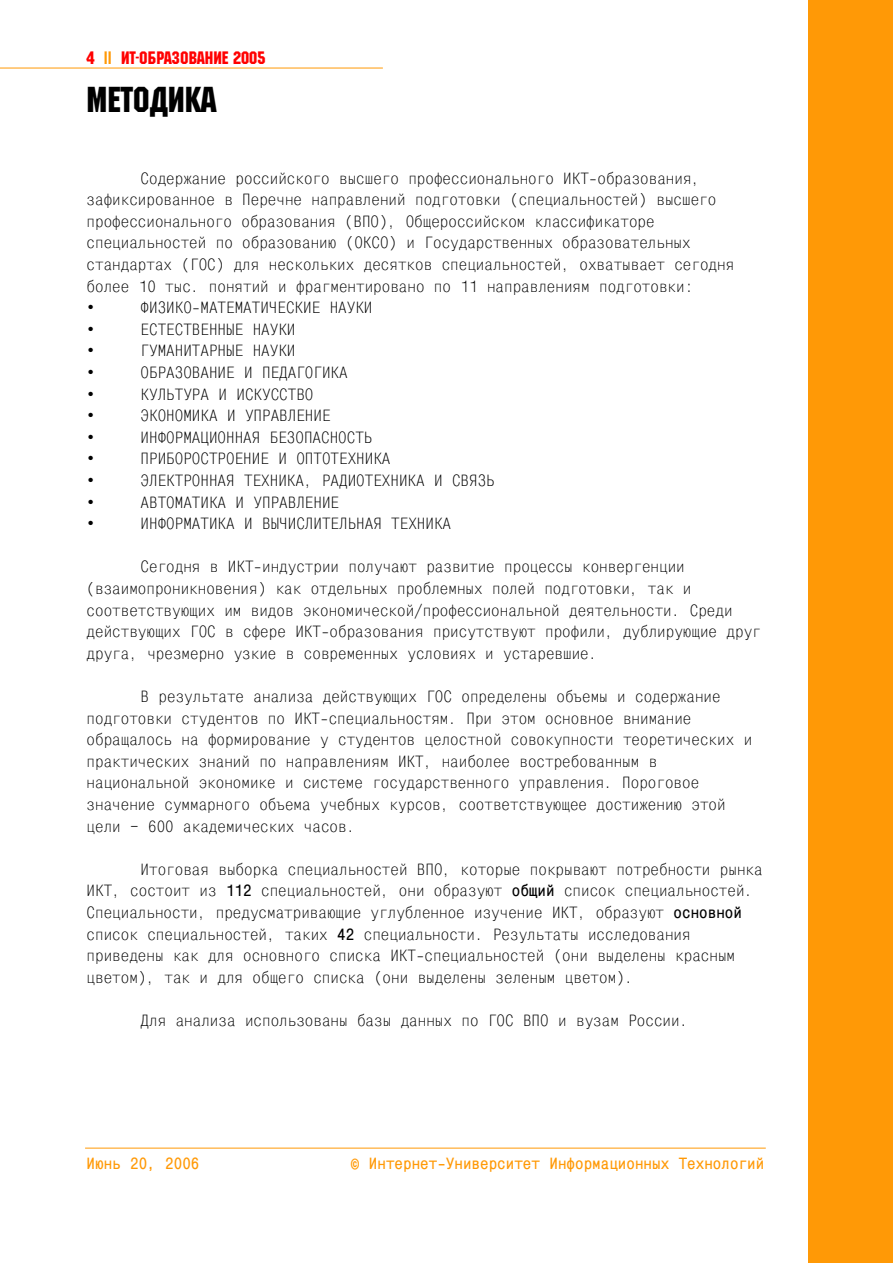
<style>
.page{position:relative;width:893px;height:1263px;background:#fff}
.page>*{position:absolute;margin:0;border:0;box-sizing:border-box;transform-origin:0 0}
.t1{font:36px "Machine C";color:#000}
.t2{font:18px/21.6px "Mono Condensed C";color:#000}
.t3{font:700 18px "Mono Condensed C";color:#ff9906}
.t4{font:18px "Machine C";color:#f00}
.s1{color:#ff9906}
.s2{font-weight:700}
</style>
<div class="page">
<div style="left:808px;top:0;width:84px;height:1263px;background:#ff9906"></div>
<hr style="left:0;top:68px;width:383px;height:1px;background:#ff9906">
<hr style="left:85px;top:1148px;width:680px;height:1px;background:#ff9906">
<p class="t4" style="left:87px;top:47px;width:180px">4 <span class="s1">||</span> ИТ-ОБРАЗОВАНИЕ 2005</p>
<h1 class="t1" style="left:87px;top:78px;width:131px">МЕТОДИКА</h1>
<p class="t2" style="left:87px;top:167px;width:649px;text-indent:54px">Содержание российского высшего профессионального ИКТ-образования, зафиксированное в Перечне направлений подготовки (специальностей) высшего профессионального образования (ВПО), Общероссийском классификаторе специальностей по образованию (ОКСО) и Государственных образовательных стандартах (ГОС) для нескольких десятков специальностей, охватывает сегодня более 10 тыс. понятий и фрагментировано по 11 направлениям подготовки:<br>•</p>
<p class="t2" style="left:141px;top:296px;width:233px">ФИЗИКО-МАТЕМАТИЧЕСКИЕ НАУКИ</p>
<p class="t2" style="left:87px;top:318px;width:10px">•</p>
<p class="t2" style="left:141px;top:318px;width:156px">ЕСТЕСТВЕННЫЕ НАУКИ</p>
<p class="t2" style="left:87px;top:339px;width:10px">•</p>
<p class="t2" style="left:141px;top:339px;width:156px">ГУМАНИТАРНЫЕ НАУКИ</p>
<p class="t2" style="left:87px;top:361px;width:10px">•</p>
<p class="t2" style="left:141px;top:361px;width:208px">ОБРАЗОВАНИЕ И ПЕДАГОГИКА</p>
<p class="t2" style="left:87px;top:383px;width:10px">•</p>
<p class="t2" style="left:141px;top:383px;width:174px">КУЛЬТУРА И ИСКУССТВО</p>
<p class="t2" style="left:87px;top:404px;width:10px">•</p>
<p class="t2" style="left:141px;top:404px;width:191px">ЭКОНОМИКА И УПРАВЛЕНИЕ</p>
<p class="t2" style="left:87px;top:426px;width:10px">•</p>
<p class="t2" style="left:141px;top:426px;width:233px">ИНФОРМАЦИОННАЯ БЕЗОПАСНОСТЬ</p>
<p class="t2" style="left:87px;top:447px;width:10px">•</p>
<p class="t2" style="left:141px;top:447px;width:251px">ПРИБОРОСТРОЕНИЕ И ОПТОТЕХНИКА</p>
<p class="t2" style="left:87px;top:469px;width:10px">•</p>
<p class="t2" style="left:141px;top:469px;width:356px">ЭЛЕКТРОННАЯ ТЕХНИКА, РАДИОТЕХНИКА И СВЯЗЬ</p>
<p class="t2" style="left:87px;top:491px;width:10px">•</p>
<p class="t2" style="left:141px;top:491px;width:200px">АВТОМАТИКА И УПРАВЛЕНИЕ</p>
<p class="t2" style="left:87px;top:512px;width:10px">•</p>
<p class="t2" style="left:141px;top:512px;width:312px">ИНФОРМАТИКА И ВЫЧИСЛИТЕЛЬНАЯ ТЕХНИКА</p>
<p class="t2" style="left:87px;top:555px;width:675px;text-indent:54px">Сегодня в ИКТ-индустрии получают развитие процессы конвергенции (взаимопроникновения) как отдельных проблемных полей подготовки, так и соответствующих им видов экономической/профессиональной деятельности. Среди действующих ГОС в сфере ИКТ-образования присутствуют профили, дублирующие друг друга, чрезмерно узкие в современных условиях и устаревшие.</p>
<p class="t2" style="left:87px;top:685px;width:667px;text-indent:54px">В результате анализа действующих ГОС определены объемы и содержание подготовки студентов по ИКТ-специальностям. При этом основное внимание обращалось на формирование у студентов целостной совокупности теоретических и практических знаний по направлениям ИКТ, наиболее востребованным в национальной экономике и системе государственного управления. Пороговое значение суммарного объема учебных курсов, соответствующее достижению этой цели – 600 академических часов.</p>
<p class="t2" style="left:87px;top:858px;width:677px;text-indent:54px">Итоговая выборка специальностей ВПО, которые покрывают потребности рынка ИКТ, состоит из <span class="s2">112</span> специальностей, они образуют <span class="s2">общий</span> список специальностей.<br>Специальности, предусматривающие углубленное изучение ИКТ, образуют <span class="s2">основной </span>список специальностей, таких <span class="s2">42</span> специальности. Результаты исследования приведены как для основного списка ИКТ-специальностей (они выделены красным цветом), так и для общего списка (они выделены зеленым цветом).</p>
<p class="t2" style="left:141px;top:1009px;width:549px">Для анализа использованы базы данных по ГОС ВПО и вузам России.</p>
<p class="t3" style="left:87px;top:1153px;width:114px">Июнь 20, 2006</p>
<p class="t3" style="left:351px;top:1153px;width:415px">© Интернет-Университет Информационных Технологий</p>
</div>
